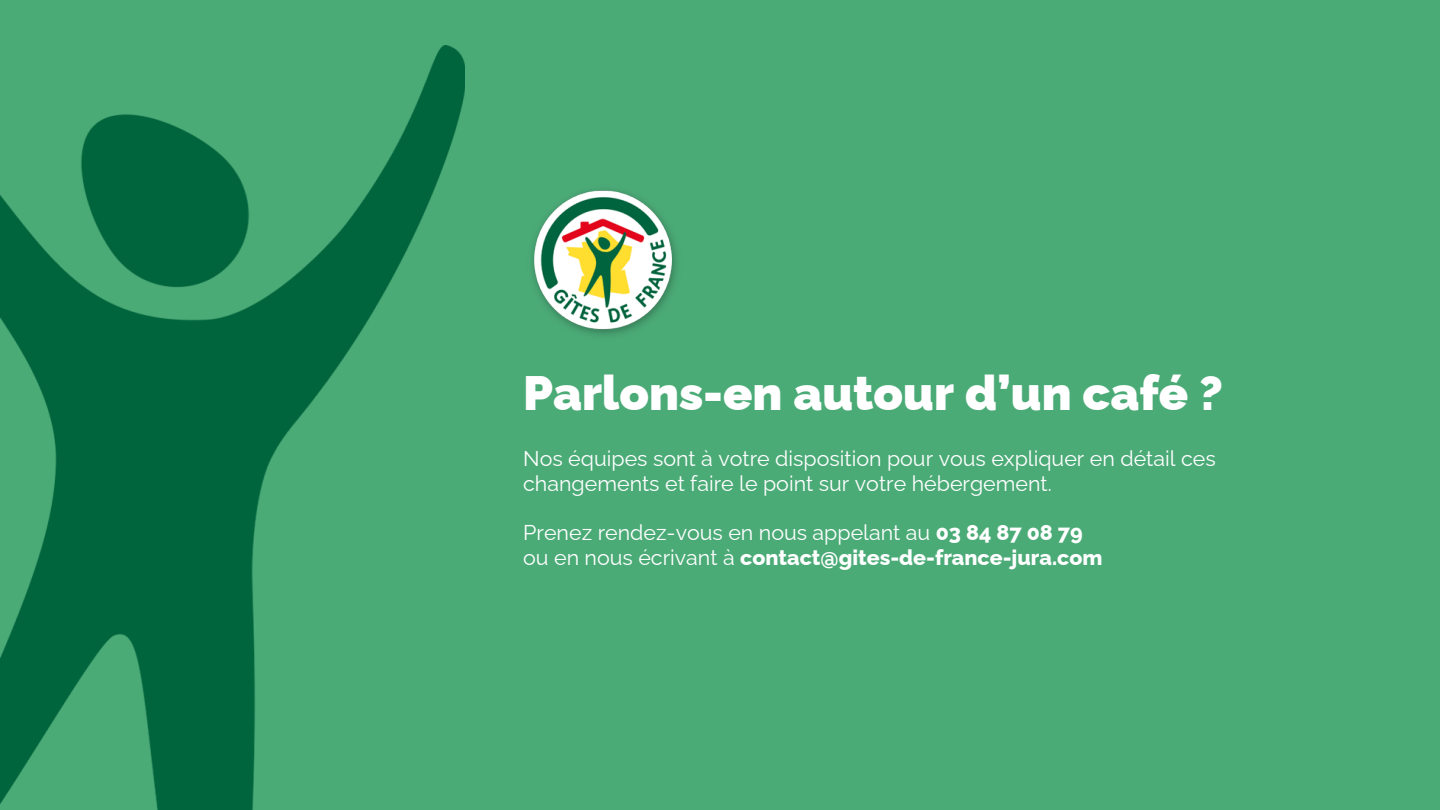
<style>
.page{position:relative;width:1440px;height:810px;background:#4bab77}
.page>*{position:absolute;margin:0;border:0;box-sizing:border-box;transform-origin:0 0}
.t1{font:900 48.3px "Raleway";color:#fff}
.t2{font:21.4px/24.8px "Raleway";color:#fff}
.t3{font:800 21.4px "Raleway";color:#fff}
.s1{font-weight:800}
.s2{font-weight:400}
</style>
<div class="page">
<img style="left:0;top:46px;width:465px;height:764px">
<img style="left:532px;top:190px;width:145px;height:146px">
<p class="t1" style="left:523px;top:365px;width:701px">Parlons-en autour d’un café ?</p>
<h1 class="t2" style="left:523px;top:446px;width:694px">Nos équipes sont à votre disposition pour vous expliquer en détail ces changements et faire le point sur votre hébergement.</h1>
<p class="t2" style="left:523px;top:520px;width:561px">Prenez rendez-vous en nous appelant au <span class="s1">03 84 87 08 79</span></p>
<p class="t3" style="left:523px;top:545px;width:581px"><span class="s2">ou en nous écrivant à</span> contact@gites-de-france-jura.com</p>
</div>
